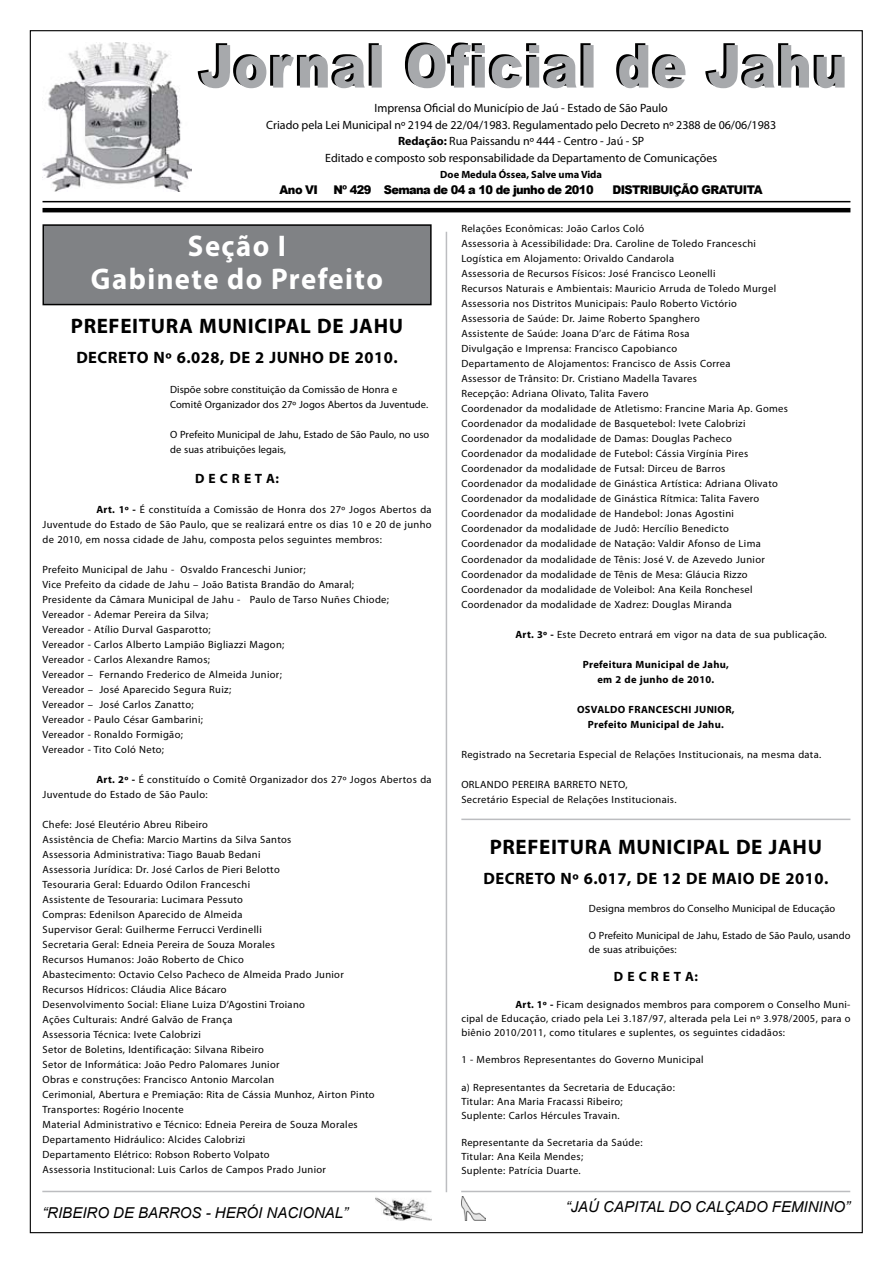
<style>
.page{position:relative;width:893px;height:1263px;background:#fff}
.page>*{position:absolute;margin:0;border:0;box-sizing:border-box;transform-origin:0 0}
.t1{font:700 30px/33px "Myriad Pro";letter-spacing:.05em;color:#fff;text-align:center;scale:.96 1}
.t2{font:700 21px "Myriad Pro";letter-spacing:.03em;color:#000}
.t3{font:700 16.5px "Myriad Pro";letter-spacing:.03em;color:#000}
.t4{font:italic 15px "Arial";color:#000}
.t5{font:700 13.5px "Myriad Pro";color:#000}
.t6{font:12px/16.5px "Myriad Pro";color:#000;text-align:center}
.t7{font:900 12px "Arial";letter-spacing:-.05em;color:#000;scale:.95 1}
.t8{font:10.5px/15px "Myriad Pro";letter-spacing:.03em;color:#000}
.t9{font:10.5px/15px "Myriad Pro";letter-spacing:.005em;color:#000}
.t10{font:700 10.5px/15px "Myriad Pro";letter-spacing:.03em;color:#000;text-align:center}
.t11{font:700 10.5px "Myriad Pro";color:#000}
.s1{font-weight:700}
</style>
<div class="page">
<img style="left:43px;top:43px;width:149px;height:149px">
<hr style="left:43px;top:201px;width:807px;height:1px;background:#000">
<hr style="left:43px;top:208px;width:807px;height:4px;background:#000">
<img style="left:461px;top:1196px;width:25px;height:25px">
<hr style="left:461px;top:1191px;width:389px;height:1px;background:#bcbdc0">
<img style="left:375px;top:1192px;width:56px;height:29px">
<hr style="left:42px;top:1191px;width:389px;height:1px;background:#bcbdc0">
<hr style="left:446px;top:232px;width:1px;height:960px;background:#bcbdc0">
<svg style="left:198px;top:43px;width:647px;height:45px"></svg>
<div style="left:43px;top:225px;width:388px;height:80px;background:#808285"></div>
<div style="left:43px;top:224px;width:389px;height:81px;border:1px solid #000"></div>
<hr style="left:461px;top:819px;width:389px;height:1px;background:#bcbdc0">
<p class="t6" style="left:266px;top:100px;width:511px">Imprensa Oficial do Município de Jaú - Estado de São Paulo<br>Criado pela Lei Municipal nº 2194 de 22/04/1983. Regulamentado pelo Decreto nº 2388 de 06/06/1983<br><span class="s1">Redação:</span> Rua Paissandu nº 444 - Centro - Jaú - SP<br>Editado e composto sob responsabilidade da Departamento de Comunicações</p>
<p class="t7" style="left:280px;top:181px;width:42px">Ano VI</p>
<p class="t7" style="left:334px;top:181px;width:275px">Nº 429 Semana de 04 a 10 de junho de 2010</p>
<p class="t7" style="left:612px;top:181px;width:160px">DISTRIBUIÇÃO GRATUITA</p>
<p class="t11" style="left:440px;top:168px;width:163px">Doe Medula Óssea, Salve uma Vida</p>
<h1 class="t1" style="left:91px;top:228px;width:306px">Seção I<br>Gabinete do Prefeito</h1>
<h2 class="t2" style="left:71px;top:312px;width:334px">PREFEITURA MUNICIPAL DE JAHU</h2>
<h3 class="t3" style="left:76px;top:346px;width:323px">DECRETO Nº 6.028, DE 2 JUNHO DE 2010.</h3>
<p class="t9" style="left:170px;top:381px;width:260px">Dispõe sobre constituição da Comissão de Honra e<br>Comitê Organizador dos 27º Jogos Abertos da Juventude.</p>
<p class="t9" style="left:170px;top:426px;width:261px">O Prefeito Municipal de Jahu, Estado de São Paulo, no uso de suas atribuições legais,</p>
<p class="t5" style="left:195px;top:469px;width:86px">D E C R E T A:</p>
<p class="t8" style="left:43px;top:501px;width:391px;text-align:justify;text-indent:54px"><span class="s1">Art. 1º -</span> É constituída a Comissão de Honra dos 27º Jogos Abertos da Juventude do Estado de São Paulo, que se realizará entre os dias 10 e 20 de junho de 2010, em nossa cidade de Jahu, composta pelos seguintes membros:</p>
<p class="t8" style="left:43px;top:561px;width:348px">Prefeito Municipal de Jahu - Osvaldo Franceschi Junior;<br>Vice Prefeito da cidade de Jahu – João Batista Brandão do Amaral; Presidente da Câmara Municipal de Jahu - Paulo de Tarso Nuñes Chiode; Vereador - Ademar Pereira da Silva;<br>Vereador - Atílio Durval Gasparotto;<br>Vereador - Carlos Alberto Lampião Bigliazzi Magon;<br>Vereador - Carlos Alexandre Ramos;<br>Vereador – Fernando Frederico de Almeida Junior;<br>Vereador – José Aparecido Segura Ruiz;<br>Vereador – José Carlos Zanatto;<br>Vereador - Paulo César Gambarini;<br>Vereador - Ronaldo Formigão;<br>Vereador - Tito Coló Neto;</p>
<p class="t8" style="left:42px;top:771px;width:391px;text-indent:54px"><span class="s1">Art. 2º -</span> É constituído o Comitê Organizador dos 27º Jogos Abertos da<br>Juventude do Estado de São Paulo:</p>
<p class="t8" style="left:42px;top:816px;width:334px">Chefe: José Eleutério Abreu Ribeiro<br>Assistência de Chefia: Marcio Martins da Silva Santos<br>Assessoria Administrativa: Tiago Bauab Bedani<br>Assessoria Jurídica: Dr. José Carlos de Pieri Belotto<br>Tesouraria Geral: Eduardo Odilon Franceschi<br>Assistente de Tesouraria: Lucimara Pessuto<br>Compras: Edenilson Aparecido de Almeida<br>Supervisor Geral: Guilherme Ferrucci Verdinelli<br>Secretaria Geral: Edneia Pereira de Souza Morales<br>Recursos Humanos: João Roberto de Chico<br>Abastecimento: Octavio Celso Pacheco de Almeida Prado Junior Recursos Hídricos: Cláudia Alice Bácaro<br>Desenvolvimento Social: Eliane Luiza D’Agostini Troiano<br>Ações Culturais: André Galvão de França<br>Assessoria Técnica: Ivete Calobrizi<br>Setor de Boletins, Identificação: Silvana Ribeiro<br>Setor de Informática: João Pedro Palomares Junior<br>Obras e construções: Francisco Antonio Marcolan<br>Cerimonial, Abertura e Premiação: Rita de Cássia Munhoz, Airton Pinto Transportes: Rogério Inocente<br>Material Administrativo e Técnico: Edneia Pereira de Souza Morales Departamento Hidráulico: Alcides Calobrizi<br>Departamento Elétrico: Robson Roberto Volpato<br>Assessoria Institucional: Luis Carlos de Campos Prado Junior</p>
<p class="t8" style="left:461px;top:221px;width:328px">Relações Econômicas: João Carlos Coló<br>Assessoria à Acessibilidade: Dra. Caroline de Toledo Franceschi Logística em Alojamento: Orivaldo Candarola<br>Assessoria de Recursos Físicos: José Francisco Leonelli<br>Recursos Naturais e Ambientais: Mauricio Arruda de Toledo Murgel Assessoria nos Distritos Municipais: Paulo Roberto Victório<br>Assessoria de Saúde: Dr. Jaime Roberto Spanghero<br>Assistente de Saúde: Joana D’arc de Fátima Rosa<br>Divulgação e Imprensa: Francisco Capobianco<br>Departamento de Alojamentos: Francisco de Assis Correa<br>Assessor de Trânsito: Dr. Cristiano Madella Tavares<br>Recepção: Adriana Olivato, Talita Favero<br>Coordenador da modalidade de Atletismo: Francine Maria Ap. Gomes Coordenador da modalidade de Basquetebol: Ivete Calobrizi Coordenador da modalidade de Damas: Douglas Pacheco Coordenador da modalidade de Futebol: Cássia Virgínia Pires Coordenador da modalidade de Futsal: Dirceu de Barros Coordenador da modalidade de Ginástica Artística: Adriana Olivato Coordenador da modalidade de Ginástica Rítmica: Talita Favero Coordenador da modalidade de Handebol: Jonas Agostini Coordenador da modalidade de Judô: Hercílio Benedicto Coordenador da modalidade de Natação: Valdir Afonso de Lima Coordenador da modalidade de Tênis: José V. de Azevedo Junior Coordenador da modalidade de Tênis de Mesa: Gláucia Rizzo Coordenador da modalidade de Voleibol: Ana Keila Ronchesel Coordenador da modalidade de Xadrez: Douglas Miranda</p>
<p class="t8" style="left:515px;top:626px;width:313px"><span class="s1">Art. 3º -</span> Este Decreto entrará em vigor na data de sua publicação.</p>
<p class="t10" style="left:583px;top:656px;width:148px">Prefeitura Municipal de Jahu, em 2 de junho de 2010.</p>
<p class="t10" style="left:577px;top:701px;width:159px">OSVALDO FRANCESCHI JUNIOR,<br>Prefeito Municipal de Jahu.</p>
<p class="t8" style="left:461px;top:746px;width:361px">Registrado na Secretaria Especial de Relações Institucionais, na mesma data.</p>
<p class="t8" style="left:461px;top:776px;width:217px">ORLANDO PEREIRA BARRETO NETO,<br>Secretário Especial de Relações Institucionais.</p>
<h2 class="t2" style="left:490px;top:833px;width:334px">PREFEITURA MUNICIPAL DE JAHU</h2>
<h3 class="t3" style="left:483px;top:867px;width:346px">DECRETO Nº 6.017, DE 12 DE MAIO DE 2010.</h3>
<p class="t9" style="left:589px;top:900px;width:248px">Designa membros do Conselho Municipal de Educação</p>
<p class="t9" style="left:589px;top:928px;width:263px;line-height:13.8px">O Prefeito Municipal de Jahu, Estado de São Paulo, usando de suas atribuições:</p>
<p class="t5" style="left:614px;top:967px;width:86px">D E C R E T A:</p>
<p class="t8" style="left:461px;top:997px;width:391px;line-height:13.8px;text-align:justify;text-indent:54px"><span class="s1">Art. 1º -</span> Ficam designados membros para comporem o Conselho Muni&shy;cipal de Educação, criado pela Lei 3.187/97, alterada pela Lei nº 3.978/2005, para o biênio 2010/2011, como titulares e suplentes, os seguintes cidadãos:</p>
<p class="t8" style="left:461px;top:1052px;width:244px">1 - Membros Representantes do Governo Municipal</p>
<p class="t8" style="left:461px;top:1080px;width:215px;line-height:13.8px">a) Representantes da Secretaria de Educação:<br>Titular: Ana Maria Fracassi Ribeiro;<br>Suplente: Carlos Hércules Travain.</p>
<p class="t8" style="left:461px;top:1135px;width:183px;line-height:13.8px">Representante da Secretaria da Saúde:<br>Titular: Ana Keila Mendes;<br>Suplente: Patrícia Duarte.</p>
<h3 class="t4" style="left:42px;top:1203px;width:307px">“RIBEIRO DE BARROS - HERÓI NACIONAL”</h3>
<h3 class="t4" style="left:566px;top:1197px;width:286px">“JAÚ CAPITAL DO CALÇADO FEMININO”</h3>
</div>
